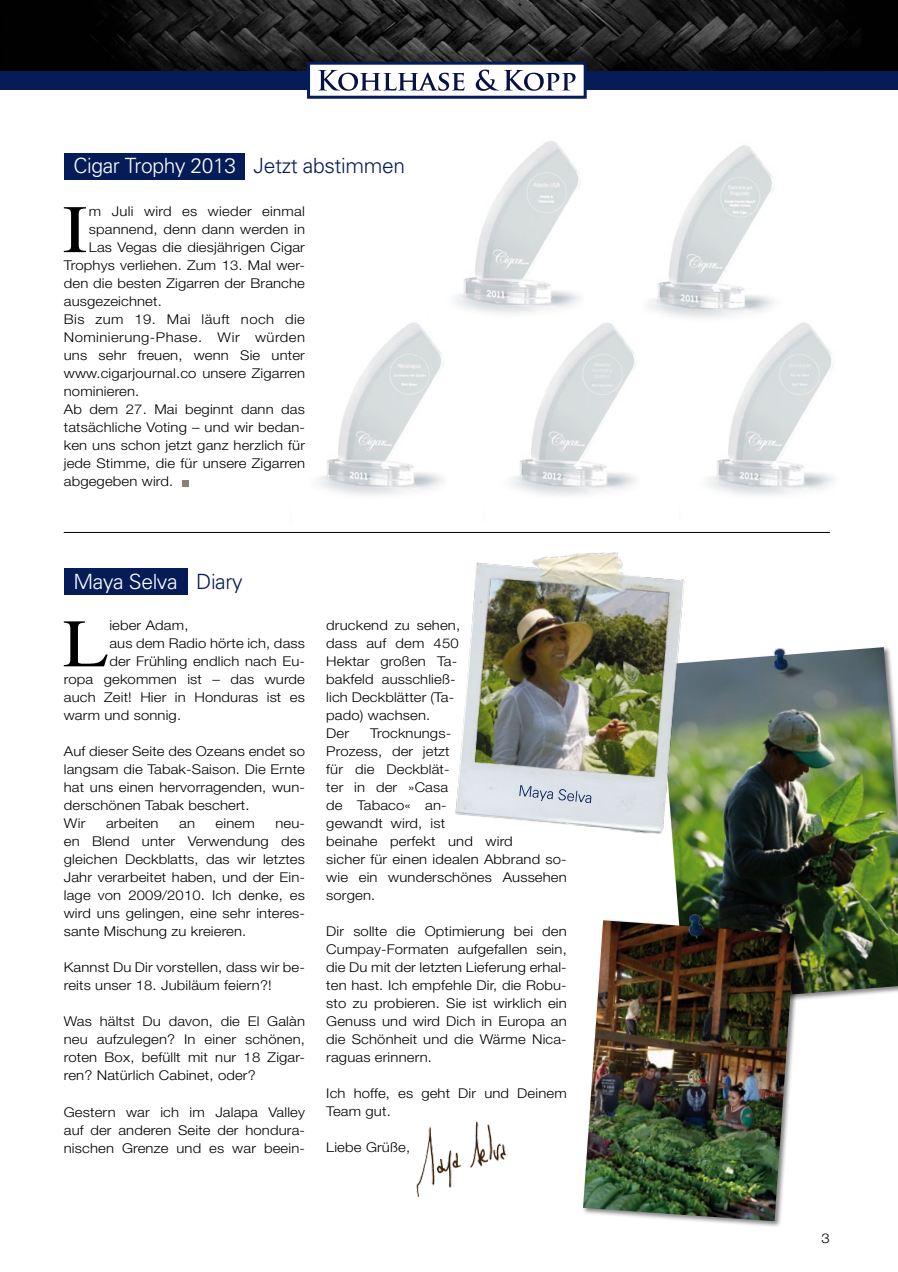
<style>
.page{position:relative;width:898px;height:1272px;background:#fff}
.page>*{position:absolute;margin:0;border:0;box-sizing:border-box;transform-origin:0 0}
.t1{font:67.95px "Times Roman SC";color:#000;scale:1.1 1}
.t2{font:300 21px "Univers";letter-spacing:-.015em;color:#fff}
.t3{font:300 13.5px/18px "Helvetica Neue LT Std";letter-spacing:.01em;color:#000;scale:1.1 1}
.t4{font:300 13.5px "Helvetica Neue LT Std";letter-spacing:.03em;color:#000;scale:1.1 1}
.t5{font:300 13.5px "Helvetica Neue LT Pro";color:#000;scale:1.1 1}
.s1{color:#061c58}
</style>
<div class="page">
<img style="left:0;top:0;width:897px;height:71px">
<img style="left:416px;top:1121px;width:90px;height:77px">
<img style="left:672px;top:647px;width:225px;height:353px">
<div style="left:581px;top:919px;width:220px;height:309px;background:#000;opacity:.5"></div>
<img style="left:583px;top:920px;width:211px;height:301px">
<img style="left:754px;top:647px;width:60px;height:43px">
<img style="left:669px;top:901px;width:61px;height:55px">
<div style="left:0;top:71px;width:897px;height:19px;background:#061c58"></div>
<div style="left:308px;top:63px;width:277px;height:34px;background:#fff"></div>
<svg style="left:318px;top:70px;width:146px;height:21px"></svg>
<svg style="left:475px;top:70px;width:100px;height:21px"></svg>
<div style="left:307px;top:62px;width:279px;height:37px;border:3px solid #061c58"></div>
<div style="left:64px;top:568px;width:123px;height:27px;background:#061c58"></div>
<img style="left:318px;top:322px;width:125px;height:173px">
<div style="left:64px;top:153px;width:180px;height:27px;background:#061c58"></div>
<svg style="left:182px;top:480px;width:6px;height:6px"></svg>
<img style="left:707px;top:322px;width:127px;height:173px">
<img style="left:511px;top:322px;width:125px;height:174px">
<img style="left:620px;top:145px;width:164px;height:179px">
<img style="left:426px;top:141px;width:157px;height:183px">
<img style="left:455px;top:552px;width:244px;height:290px">
<svg style="left:519px;top:785px;width:72px;height:18px"></svg>
<hr style="left:64px;top:532px;width:765px;height:1px;background:#000">
<h2 class="t2" style="left:73px;top:153px;width:333px">Cigar Trophy 2013 <span class="s1">Jetzt abstimmen</span></h2>
<h1 class="t1" style="left:62px;top:191px;width:24px">I</h1>
<p class="t3" style="left:89px;top:202px;width:198px">m Juli wird es wieder einmal</p>
<p class="t3" style="left:89px;top:220px;width:198px">spannend, denn dann werden in</p>
<p class="t3" style="left:89px;top:238px;width:198px">Las Vegas die diesjährigen Cigar</p>
<p class="t3" style="left:64px;top:256px;width:221px">Trophys verliehen. Zum 13. Mal wer-</p>
<p class="t3" style="left:64px;top:274px;width:221px">den die besten Zigarren der Branche</p>
<p class="t3" style="left:64px;top:292px;width:91px">ausgezeichnet.</p>
<p class="t4" style="left:64px;top:311px;width:221px">Bis zum 19. Mai läuft noch die</p>
<p class="t4" style="left:64px;top:329px;width:221px">Nominierung-Phase. Wir würden</p>
<p class="t3" style="left:64px;top:346px;width:221px">uns sehr freuen, wenn Sie unter</p>
<p class="t3" style="left:64px;top:364px;width:221px">www.cigarjournal.co unsere Zigarren</p>
<p class="t3" style="left:64px;top:382px;width:70px">nominieren.</p>
<p class="t3" style="left:64px;top:400px;width:221px">Ab dem 27. Mai beginnt dann das</p>
<p class="t3" style="left:64px;top:418px;width:221px">tatsächliche Voting – und wir bedan-</p>
<p class="t3" style="left:64px;top:436px;width:221px">ken uns schon jetzt ganz herzlich für</p>
<p class="t3" style="left:64px;top:454px;width:221px">jede Stimme, die für unsere Zigarren</p>
<p class="t3" style="left:64px;top:472px;width:101px">abgegeben wird.</p>
<h2 class="t2" style="left:73px;top:568px;width:171px">Maya Selva <span class="s1">Diary</span></h2>
<h1 class="t1" style="left:63px;top:605px;width:43px">L</h1>
<p class="t3" style="left:109px;top:616px;width:73px">ieber Adam,</p>
<p class="t3" style="left:109px;top:634px;width:179px">aus dem Radio hörte ich, dass</p>
<p class="t3" style="left:109px;top:652px;width:179px">der Frühling endlich nach Eu-</p>
<p class="t3" style="left:64px;top:670px;width:221px">ropa gekommen ist – das wurde</p>
<p class="t3" style="left:64px;top:688px;width:221px">auch Zeit! Hier in Honduras ist es</p>
<p class="t3" style="left:64px;top:706px;width:108px">warm und sonnig.</p>
<p class="t3" style="left:64px;top:742px;width:221px">Auf dieser Seite des Ozeans endet so langsam die Tabak-Saison. Die Ernte hat uns einen hervorragenden, wun&shy;derschönen Tabak beschert.<br>Wir</p>
<p class="t3" style="left:106px;top:814px;width:49px">arbeiten</p>
<p class="t3" style="left:179px;top:814px;width:16px">an</p>
<p class="t3" style="left:215px;top:814px;width:37px">einem</p>
<p class="t3" style="left:64px;top:814px;width:221px;text-align:justify;text-indent:211px">neu&shy;en Blend unter Verwendung des gleichen Deckblatts, das wir letztes Jahr verarbeitet haben, und der Ein&shy;lage von 2009/2010. Ich denke, es wird uns gelingen, eine sehr interes&shy;sante Mischung zu kreieren.</p>
<p class="t3" style="left:64px;top:958px;width:221px">Kannst Du Dir vorstellen, dass wir be&shy;reits unser 18. Jubiläum feiern?!</p>
<p class="t3" style="left:64px;top:1012px;width:221px;text-align:justify">Was hältst Du davon, die El Galàn neu aufzulegen? In einer schönen, roten Box, befüllt mit nur 18 Zigar&shy;ren? Natürlich Cabinet, oder?</p>
<p class="t3" style="left:64px;top:1102px;width:221px;text-align:justify">Gestern war ich im Jalapa Valley auf der anderen Seite der hondura&shy;nischen Grenze und es war beein-</p>
<p class="t3" style="left:326px;top:616px;width:123px">druckend zu sehen, dass auf dem 450<br>Hektar großen Ta&shy;bakfeld ausschließ&shy;lich Deckblätter (Ta&shy;pado) wachsen.<br>Der</p>
<p class="t3" style="left:326px;top:724px;width:220px;text-indent:44px">Trocknungs-<br>Prozess, der jetzt<br>für die Deckblät-<br>ter in der »Casa<br>de Tabaco« an-<br>gewandt wird, ist<br>beinahe perfekt und wird<br>sicher für einen idealen Abbrand so&shy;wie ein wunderschönes Aussehen sorgen.</p>
<p class="t3" style="left:326px;top:922px;width:220px;text-align:justify">Dir sollte die Optimierung bei den Cumpay-Formaten aufgefallen sein, die Du mit der letzten Lieferung erhal&shy;ten hast. Ich empfehle Dir, die Robu&shy;sto zu probieren. Sie ist wirklich ein Genuss und wird Dich in Europa an die Schönheit und die Wärme Nica&shy;raguas erinnern.</p>
<p class="t3" style="left:326px;top:1084px;width:220px">Ich hoffe, es geht Dir und Deinem<br>Team gut.</p>
<p class="t3" style="left:326px;top:1138px;width:78px">Liebe Grüße,</p>
<p class="t5" style="left:821px;top:1229px;width:9px">3</p>
</div>
